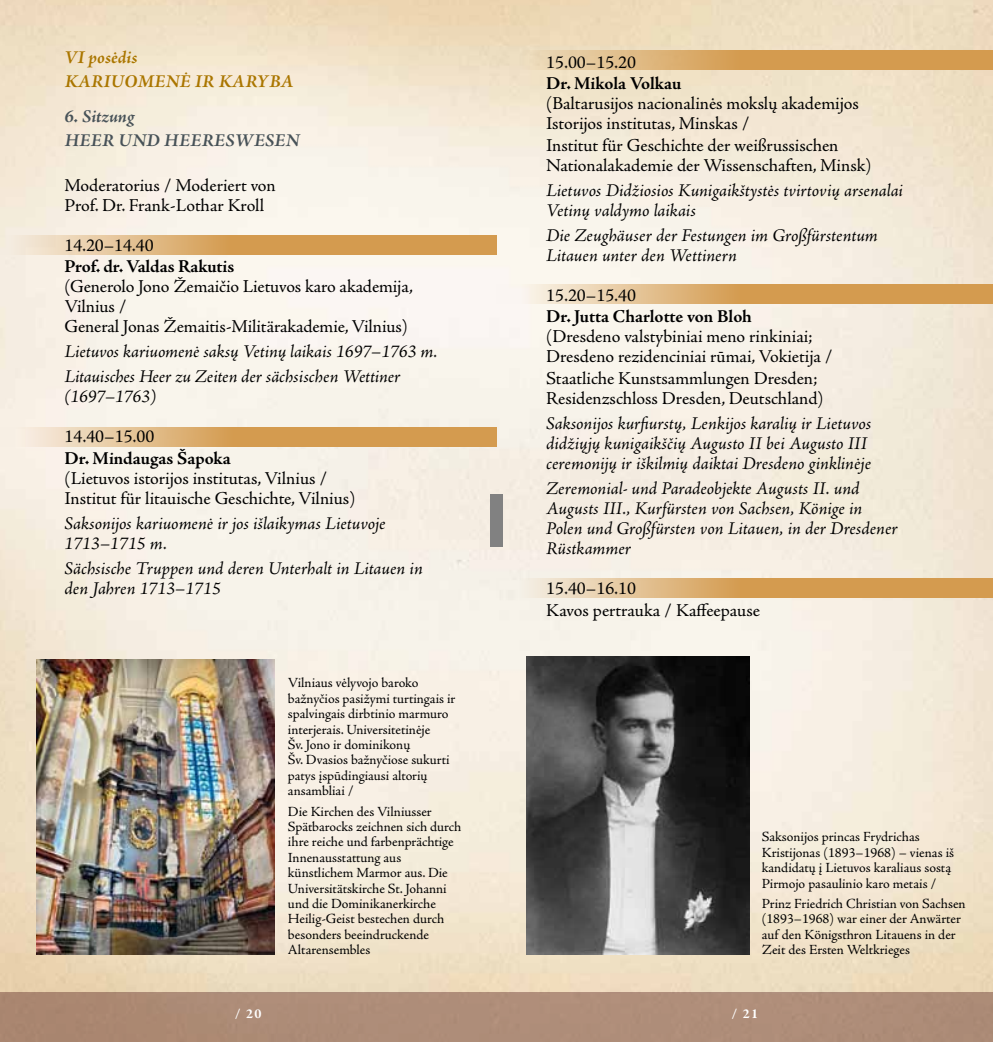
<style>
.page{position:relative;width:993px;height:1042px;background:#fff}
.page>*{position:absolute;margin:0;border:0;box-sizing:border-box;transform-origin:0 0}
.t1{font:italic 18.2px/19.9px "Adobe Jenson Pro";letter-spacing:-.005em;color:#000}
.t2{font:18.2px/20.5px "Adobe Jenson Pro";letter-spacing:-.005em;color:#000}
.t3{font:700 18.2px "Adobe Jenson Pro";letter-spacing:-.01em;color:#000}
.t4{font:italic 700 18.2px/24.5px "Adobe Jenson Pro";letter-spacing:.005em;color:#aa7600}
.t5{font:italic 700 18.2px/24.5px "Adobe Jenson Pro";letter-spacing:.02em;color:#475258}
.t6{font:14px/15.4px "Adobe Jenson Pro";color:#000}
.t7{font:700 14px "Garamond Premr Pro";color:#fff}
</style>
<div class="page">
<img style="left:0;top:0;width:992px;height:992px">
<div style="left:0;top:992px;width:496px;height:50px;background:#ad8c77"></div>
<div style="left:496px;top:992px;width:496px;height:50px;background:#ae8d79"></div>
<img style="left:526px;top:657px;width:222px;height:297px">
<svg style="left:0;top:427px;width:496px;height:19px;background:#ddb075"></svg>
<svg style="left:0;top:235px;width:496px;height:20px;background:#dcaf73"></svg>
<svg style="left:496px;top:50px;width:496px;height:19px;background:#daad6e"></svg>
<svg style="left:496px;top:284px;width:496px;height:20px;background:#deb37a"></svg>
<svg style="left:496px;top:578px;width:496px;height:20px;background:#dcb278"></svg>
<img style="left:37px;top:660px;width:237px;height:294px">
<div style="left:490px;top:495px;width:12px;height:52px;background:#818181"></div>
<h1 class="t4" style="left:64px;top:46px;width:226px">VI POSĖDIS<br>KA RIUOMENĖ IR KA RYBA</h1>
<h1 class="t5" style="left:64px;top:105px;width:236px">6. SITZUNG<br>HEER UND HEERESWESEN</h1>
<h1 class="t2" style="left:64px;top:175px;width:213px;line-height:19.9px">Moderatorius / Moderiert von<br>Prof. Dr. Frank-Lothar Kroll</h1>
<h1 class="t2" style="left:64px;top:235px;width:90px">14.20–14.40</h1>
<h1 class="t3" style="left:64px;top:256px;width:171px">Prof. dr. Valdas Rakutis</h1>
<h1 class="t2" style="left:64px;top:277px;width:350px;line-height:19.9px">(Generolo Jono Žemaičio Lietuvos karo akademija,<br>Vilnius /<br>General Jonas Žemaitis-Militärakademie, Vilnius)</h1>
<h1 class="t1" style="left:64px;top:340px;width:374px;line-height:25px">Lietuvos kariuomenė saksų Vetinų laikais 1697–1763 m.<br>Litauisches Heer zu Zeiten der sächsischen Wettiner</h1>
<h1 class="t1" style="left:64px;top:388px;width:93px">(1697–1763)</h1>
<h1 class="t2" style="left:64px;top:427px;width:91px">14.40–15.00</h1>
<h1 class="t3" style="left:64px;top:448px;width:168px">Dr. Mindaugas Šapoka</h1>
<h1 class="t2" style="left:64px;top:469px;width:292px;line-height:19.9px">(Lietuvos istorijos institutas, Vilnius /<br>Institut für litauische Geschichte, Vilnius)</h1>
<h1 class="t1" style="left:64px;top:514px;width:322px">Saksonijos kariuomenė ir jos išlaikymas Lietuvoje<br>1713–1715 m.</h1>
<h1 class="t1" style="left:64px;top:559px;width:359px">Sächsische Truppen und deren Unterhalt in Litauen in den Jahren 1713–1715</h1>
<p class="t6" style="left:288px;top:675px;width:169px">Vilniaus vėlyvojo baroko bažnyčios pasižymi turtingais ir spalvingais dirbtinio marmuro interjerais. Universitetinėje<br>Šv. Jono ir dominikonų<br>Šv. Dvasios bažnyčiose sukurti patys įspūdingiausi altorių ansambliai /</p>
<p class="t6" style="left:288px;top:804px;width:175px">Die Kirchen des Vilniusser<br>Spätbarocks zeichnen sich durch ihre reiche und farbenprächtige<br>Innenausstattung aus künstlichem Marmor aus. Die<br>Universitätskirche St. Johanni und die Dominikanerkirche<br>Heilig-Geist bestechen durch besonders beeindruckende<br>Altarensembles</p>
<h1 class="t2" style="left:546px;top:52px;width:91px">15.00–15.20</h1>
<h1 class="t3" style="left:546px;top:73px;width:137px">Dr. Mikola Volkau</h1>
<h1 class="t2" style="left:546px;top:94px;width:327px">(Baltarusijos nacionalinės mokslų akademijos Istorijos institutas, Minskas /<br>Institut für Geschichte der weißrussischen Nationalakademie der Wissenschaften, Minsk)</h1>
<h1 class="t1" style="left:546px;top:181px;width:358px">Lietuvos Didžiosios Kunigaikštystės tvirtovių arsenalai<br>Vetinų valdymo laikais</h1>
<h1 class="t1" style="left:546px;top:226px;width:333px">Die Zeughäuser der Festungen im Großfürstentum<br>Litauen unter den Wettinern</h1>
<h1 class="t2" style="left:546px;top:285px;width:91px">15.20–15.40</h1>
<h1 class="t3" style="left:546px;top:306px;width:207px">Dr. Jutta Charlotte von Bloh</h1>
<h1 class="t2" style="left:546px;top:327px;width:288px">(Dresdeno valstybiniai meno rinkiniai; Dresdeno rezidenciniai rūmai, Vokietija / Staatliche Kunstsammlungen Dresden; Residenzschloss Dresden, Deutschland)</h1>
<h1 class="t1" style="left:546px;top:414px;width:326px">Saksonijos kurfiurstų, Lenkijos karalių ir Lietuvos didžiųjų kunigaikščių Augusto II bei Augusto III ceremonijų ir iškilmių daiktai Dresdeno ginklinėje</h1>
<h1 class="t1" style="left:546px;top:479px;width:353px">Zeremonial- und Paradeobjekte Augusts II. und Augusts III., Kurfürsten von Sachsen, Könige in Polen und Großfürsten von Litauen, in der Dresdener Rüstkammer</h1>
<h1 class="t2" style="left:546px;top:578px;width:215px;line-height:21.5px">15.40–16.10<br>Kavos pertrauka / Kaffeepause</h1>
<p class="t6" style="left:761px;top:829px;width:194px">Saksonijos princas Frydrichas Kristijonas (1893–1968) – vienas iš kandidatų į Lietuvos karaliaus sostą Pirmojo pasaulinio karo metais /</p>
<p class="t6" style="left:761px;top:896px;width:205px">Prinz Friedrich Christian von Sachsen (1893–1968) war einer der Anwärter auf den Königsthron Litauens in der Zeit des Ersten Weltkrieges</p>
<p class="t7" style="left:235px;top:1005px;width:28px">/ 20</p>
<p class="t7" style="left:731px;top:1005px;width:28px">/ 21</p>
</div>
